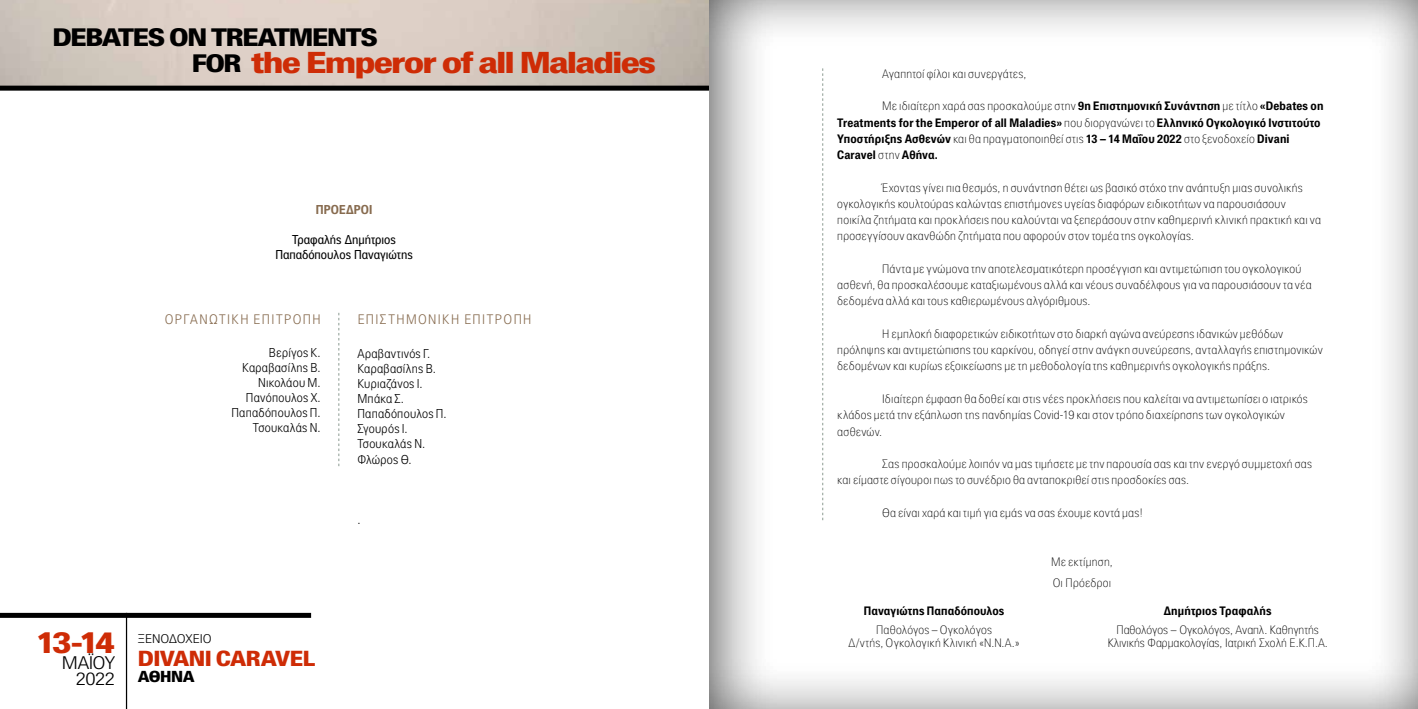
<style>
.page{position:relative;width:1418px;height:709px;background:#fff}
.page>*{position:absolute;margin:0;border:0;box-sizing:border-box;transform-origin:0 0}
.t1{font:900 29.5px "PF Paperback";color:#ce2c06;scale:1.11 1}
.t2{font:900 29.38px "PF Paperback";letter-spacing:-.05em;color:#ce2c06;scale:1.2 1}
.t3{font:900 24.5px "PF Paperback";letter-spacing:-.05em;color:#000;scale:1.13 1}
.t4{font:900 21.25px "PF Paperback";letter-spacing:-.03em;color:#ce2c06;scale:1.09 1}
.t5{font:300 17.75px/15.9px "PF Paperback";letter-spacing:-.025em;color:#000;text-align:right;scale:1.11 1}
.t6{font:900 15.5px "PF Paperback";color:#000;scale:1.09 1}
.t7{font:300 13.38px "PF Paperback";letter-spacing:.105em;color:#876b4f}
.t8{font:300 12.5px/15px "PF Paperback";letter-spacing:.02em;color:#000;text-align:right}
.t9{font:12.5px/15px "PF Paperback";color:#000;text-align:center}
.t10{font:700 12.5px "PF Paperback";letter-spacing:.01em;color:#876b4f}
.t11{font:300 12.25px "PF Paperback";color:#000;scale:1.09 1}
.t12{font:100 11.88px/16.2px "PF Paperback";letter-spacing:.02em;color:#000}
.t13{font:700 11.88px/16.2px "PF Paperback";letter-spacing:.01em;color:#000}
.t14{font:100 11.88px/13.8px "PF Paperback";color:#000;text-align:center}
.s1{font-size:24.5px;color:#000}
.s2{font-weight:100}
</style>
<div class="page">
<div style="left:705px;top:0;width:712px;height:709px;background:#000;opacity:.75"></div>
<svg style="left:822px;top:68px;width:1px;height:452px"></svg>
<svg style="left:338px;top:313px;width:1px;height:153px"></svg>
<hr style="left:126px;top:613px;width:1px;height:96px;background:#000">
<div style="left:0;top:613px;width:311px;height:5px;background:#000"></div>
<img style="left:0;top:0;width:709px;height:86px">
<div style="left:0;top:86px;width:709px;height:5px;background:#000"></div>
<h3 class="t3" style="left:52px;top:22px;width:290px">DEBATES ON TREATMENTS</h3>
<h2 class="t2" style="left:192px;top:44px;width:388px"><span class="s1">FOR</span> THE EMPEROR OF ALL MALADIES</h2>
<p class="t10" style="left:316px;top:201px;width:52px">Πρόεδροι</p>
<p class="t9" style="left:275px;top:232px;width:139px">Τραφαλής Δημήτριος<br>Παπαδόπουλος Παναγιώτης</p>
<p class="t7" style="left:165px;top:311px;width:157px">Οργανωτική Επιτροπή</p>
<p class="t8" style="left:231px;top:345px;width:91px">Βερίγος Κ.<br>Καραβασίλης Β.<br>Νικολάου Μ.<br>Πανόπουλος Χ.<br>Παπαδόπουλος Π.<br>Τσουκαλάς Ν.</p>
<p class="t8" style="left:357px;top:346px;width:91px;text-align:left">Αραβαντινός Γ.<br>Καραβασίλης Β.<br>Κυριαζάνος Ι.<br>Μπάκα Σ.<br>Παπαδόπουλος Π.<br>Σγουρός Ι.<br>Τσουκαλάς Ν.<br>Φλώρος Θ.</p>
<p class="t7" style="left:358px;top:311px;width:79px">ΕΠΙΣΤΗΜΟΝΙΚΗ</p>
<p class="t7" style="left:464px;top:311px;width:59px">ΕΠΙΤΡΟΠΗ</p>
<h1 class="t1" style="left:36px;top:624px;width:73px">13-14</h1>
<h3 class="t5" style="left:62px;top:654px;width:49px">maϊου<br>2022</h3>
<p class="t11" style="left:138px;top:631px;width:43px">Ξενοδοχείο</p>
<h3 class="t4" style="left:138px;top:645px;width:164px">DIVANI CARAVEL</h3>
<h3 class="t6" style="left:138px;top:666px;width:52px">ΑΘΉΝΑ</h3>
<p class="t8" style="left:357px;top:511px;width:5px">.</p>
<p class="t12" style="left:882px;top:65px;width:146px">Αγαπητοί φίλοι και συνεργάτες,</p>
<p class="t13" style="left:837px;top:98px;width:488px;text-indent:45px"><span class="s2">Με ιδιαίτερη χαρά σας προσκαλούμε στην</span> 9η Επιστημονική Συνάντηση <span class="s2">με τίτλο</span> «Debates on Treatments for the Emperor of all Maladies» <span class="s2">που διοργανώνει το</span> Ελληνικό Ογκολογικό Ινστιτούτο Υποστήριξης Ασθενών <span class="s2">και θα πραγματοποιηθεί στις</span> 13 – 14 Μαΐου 2022 <span class="s2">στο ξενοδοχείο</span> Divani Caravel <span class="s2">στην</span> Αθήνα.</p>
<p class="t12" style="left:837px;top:179px;width:485px;text-indent:45px">Έχοντας γίνει πια θεσμός, η συνάντηση θέτει ως βασικό στόχο την ανάπτυξη μιας συνολικής ογκολογικής κουλτούρας καλώντας επιστήμονες υγείας διαφόρων ειδικοτήτων να παρουσιάσουν ποικίλα ζητήματα και προκλήσεις που καλούνται να ξεπεράσουν στην καθημερινή κλινική πρακτική και να προσεγγίσουν ακανθώδη ζητήματα που αφορούν στον τομέα της ογκολογίας.</p>
<p class="t12" style="left:837px;top:260px;width:476px;text-indent:45px">Πάντα με γνώμονα την αποτελεσματικότερη προσέγγιση και αντιμετώπιση του ογκολογικού ασθενή, θα προσκαλέσουμε καταξιωμένους αλλά και νέους συναδέλφους για να παρουσιάσουν τα νέα δεδομένα αλλά και τους καθιερωμένους αλγόριθμους.</p>
<p class="t12" style="left:837px;top:325px;width:487px;text-indent:45px">Η εμπλοκή διαφορετικών ειδικοτήτων στο διαρκή αγώνα ανεύρεσης ιδανικών μεθόδων πρόληψης και αντιμετώπισης του καρκίνου, οδηγεί στην ανάγκη συνεύρεσης, ανταλλαγής επιστημονικών δεδομένων και κυρίως εξοικείωσης με τη μεθοδολογία της καθημερινής ογκολογικής πράξης.</p>
<p class="t12" style="left:837px;top:390px;width:472px;text-indent:45px">Ιδιαίτερη έμφαση θα δοθεί και στις νέες προκλήσεις που καλείται να αντιμετωπίσει ο ιατρικός κλάδος μετά την εξάπλωση της πανδημίας Covid-19 και στον τρόπο διαχείρησης των ογκολογικών ασθενών.</p>
<p class="t12" style="left:837px;top:455px;width:476px;text-indent:45px">Σας προσκαλούμε λοιπόν να μας τιμήσετε με την παρουσία σας και την ενεργό συμμετοχή σας και είμαστε σίγουροι πως το συνέδριο θα ανταποκριθεί στις προσδοκίες σας.</p>
<p class="t12" style="left:882px;top:504px;width:262px">Θα είναι χαρά και τιμή για εμάς να σας έχουμε κοντά μας!</p>
<p class="t12" style="left:1051px;top:550px;width:63px;line-height:21.2px">Με εκτίμηση,<br>Οι Πρόεδροι</p>
<p class="t13" style="left:863px;top:602px;width:142px">Παναγιώτης Παπαδόπουλος</p>
<p class="t12" style="left:848px;top:622px;width:172px;line-height:13.8px;text-align:center">Παθολόγος – Ογκολόγος<br>Δ/ντής, Ογκολογική Κλινική «Ν.Ν.Α.»</p>
<p class="t13" style="left:1163px;top:602px;width:109px">Δημήτριος Τραφαλής</p>
<p class="t14" style="left:1107px;top:622px;width:222px">Παθολόγος – Ογκολόγος, Αναπλ. Καθηγητής<br>Κλινικής Φαρμακολογίας, Ιατρική Σχολή Ε.Κ.Π.Α.</p>
</div>
